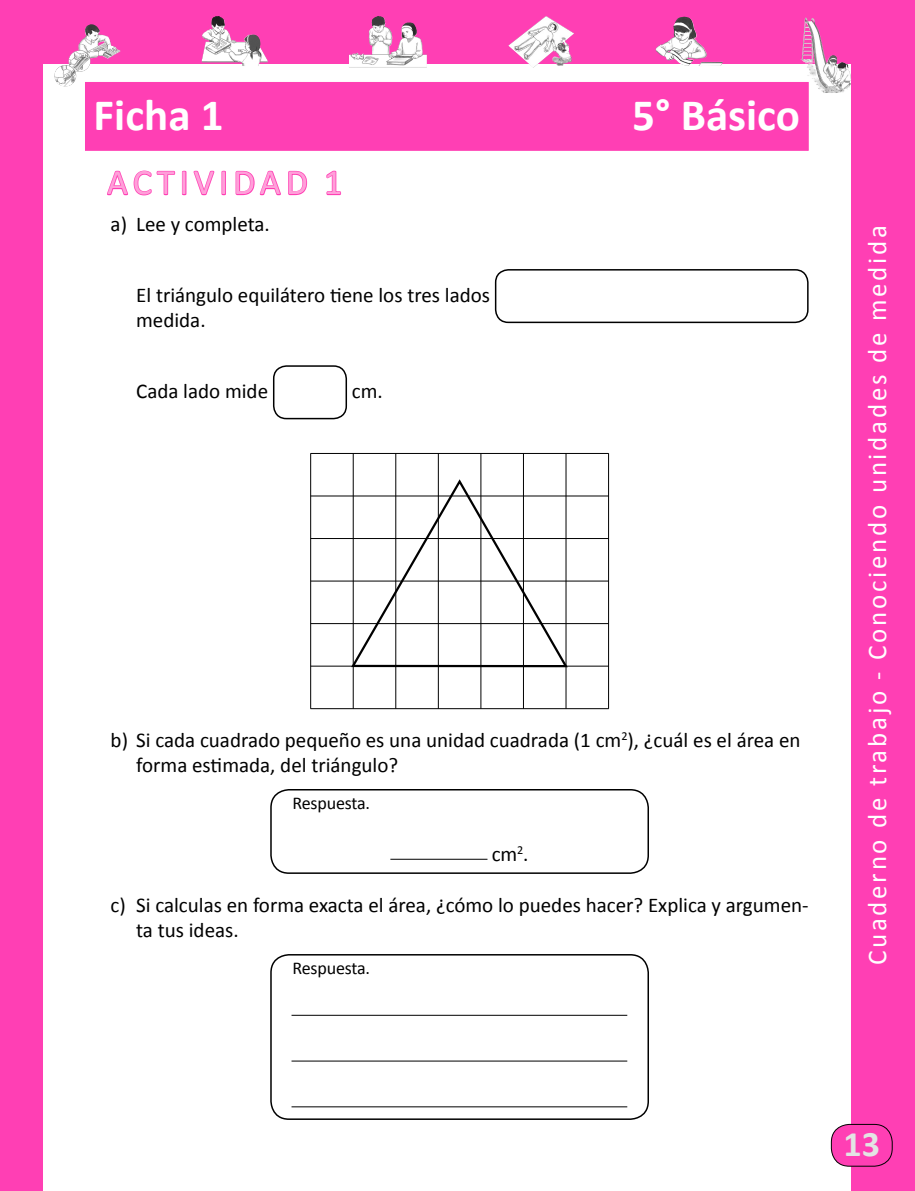
<style>
.page{position:relative;width:915px;height:1191px;background:#fff}
.page>*{position:absolute;margin:0;border:0;box-sizing:border-box;transform-origin:0 0}
.t1{font:700 45px "Calibri";color:#fff}
.t2{font:36px "Calibri";color:#ff9fd9}
.t3{font:700 36px "Calibri";color:#e3e4e4}
.t4{font:27px "Calibri";letter-spacing:.1em;color:#fff}
.t5{font:21px/25.2px "Calibri";color:#000}
.t6{font:18px "Calibri";letter-spacing:-.01em;color:#000}
</style>
<div class="page">
<svg style="left:42px;top:0;width:808px;height:64px;background:#f756b8"></svg>
<div style="left:850px;top:0;width:64px;height:1191px;background:#ff3fb4"></div>
<div style="left:0;top:0;width:42px;height:1191px;background:#ff3fb4"></div>
<div style="left:831px;top:1124px;width:60px;height:42px;background:#ff3fb4;border-radius:18px"></div>
<div style="left:830px;top:1124px;width:62px;height:42px;border:1px solid #000;border-radius:18px"></div>
<div style="left:85px;top:82px;width:723px;height:69px;background:#ff3fb4;border:1px solid #ff3fb4"></div>
<img style="left:801px;top:18px;width:4px;height:42px">
<img style="left:663px;top:17px;width:20px;height:27px">
<img style="left:80px;top:24px;width:11px;height:19px">
<img style="left:209px;top:16px;width:10px;height:14px">
<img style="left:368px;top:16px;width:10px;height:29px">
<img style="left:528px;top:16px;width:17px;height:13px">
<svg style="left:107px;top:170px;width:119px;height:26px"></svg>
<svg style="left:235px;top:170px;width:73px;height:26px"></svg>
<svg style="left:326px;top:170px;width:16px;height:26px"></svg>
<div style="left:494px;top:269px;width:314px;height:54px;border:2px solid #000;border-radius:13px"></div>
<div style="left:273px;top:365px;width:74px;height:54px;border:2px solid #000;border-radius:13px"></div>
<hr style="left:310px;top:666px;width:298px;height:1px;background:#000">
<hr style="left:310px;top:453px;width:298px;height:1px;background:#000">
<hr style="left:310px;top:496px;width:298px;height:1px;background:#000">
<hr style="left:310px;top:538px;width:298px;height:1px;background:#000">
<hr style="left:310px;top:581px;width:298px;height:1px;background:#000">
<hr style="left:310px;top:623px;width:298px;height:1px;background:#000">
<hr style="left:310px;top:708px;width:298px;height:1px;background:#000">
<hr style="left:310px;top:453px;width:1px;height:255px;background:#000">
<hr style="left:353px;top:453px;width:1px;height:255px;background:#000">
<hr style="left:395px;top:453px;width:1px;height:255px;background:#000">
<hr style="left:438px;top:453px;width:1px;height:255px;background:#000">
<hr style="left:480px;top:453px;width:1px;height:255px;background:#000">
<hr style="left:523px;top:453px;width:1px;height:255px;background:#000">
<hr style="left:565px;top:453px;width:1px;height:255px;background:#000">
<hr style="left:608px;top:453px;width:1px;height:255px;background:#000">
<svg style="left:350px;top:477px;width:219px;height:192px"></svg>
<hr style="left:390px;top:859px;width:97px;height:1px;background:#000">
<div style="left:270px;top:789px;width:378px;height:85px;border:2px solid #000;border-radius:18px"></div>
<hr style="left:291px;top:1015px;width:336px;height:1px;background:#000">
<hr style="left:291px;top:1060px;width:336px;height:1px;background:#000">
<hr style="left:291px;top:1106px;width:336px;height:1px;background:#000">
<div style="left:270px;top:954px;width:378px;height:166px;border:2px solid #000;border-radius:18px"></div>
<h1 class="t1" style="left:94px;top:86px;width:131px">Ficha 1</h1>
<h1 class="t1" style="left:632px;top:86px;width:169px">5° Básico</h1>
<h2 class="t2" style="left:107px;top:160px;width:95px">Ac tividad</h2>
<h2 class="t2" style="left:324px;top:160px;width:20px">1</h2>
<p class="t5" style="left:111px;top:212px;width:161px">a) Lee y completa.</p>
<p class="t5" style="left:136px;top:282px;width:355px">El triángulo equilátero tiene los tres lados medida.</p>
<p class="t5" style="left:136px;top:379px;width:133px">Cada lado mide</p>
<p class="t5" style="left:351px;top:379px;width:32px">cm.</p>
<p class="t5" style="left:136px;top:727px;width:665px;text-indent:-26px">b) Si cada cuadrado pequeño es una unidad cuadrada (1 cm<sup>2</sup>), ¿cuál es el área en forma estimada, del triángulo?</p>
<p class="t6" style="left:292px;top:792px;width:79px">Respuesta.</p>
<p class="t5" style="left:491px;top:841px;width:38px">cm<sup>2</sup>.</p>
<p class="t5" style="left:136px;top:892px;width:673px;text-indent:-26px">c) Si calculas en forma exacta el área, ¿cómo lo puedes hacer? Explica y argumen&shy;ta tus ideas.</p>
<p class="t6" style="left:292px;top:957px;width:79px">Respuesta.</p>
<p class="t4" style="left:859px;top:965px;width:741px;rotate:-90deg">Cuaderno de trabajo - Conociendo unidades de medida</p>
<h2 class="t3" style="left:843px;top:1121px;width:38px">13</h2>
</div>
